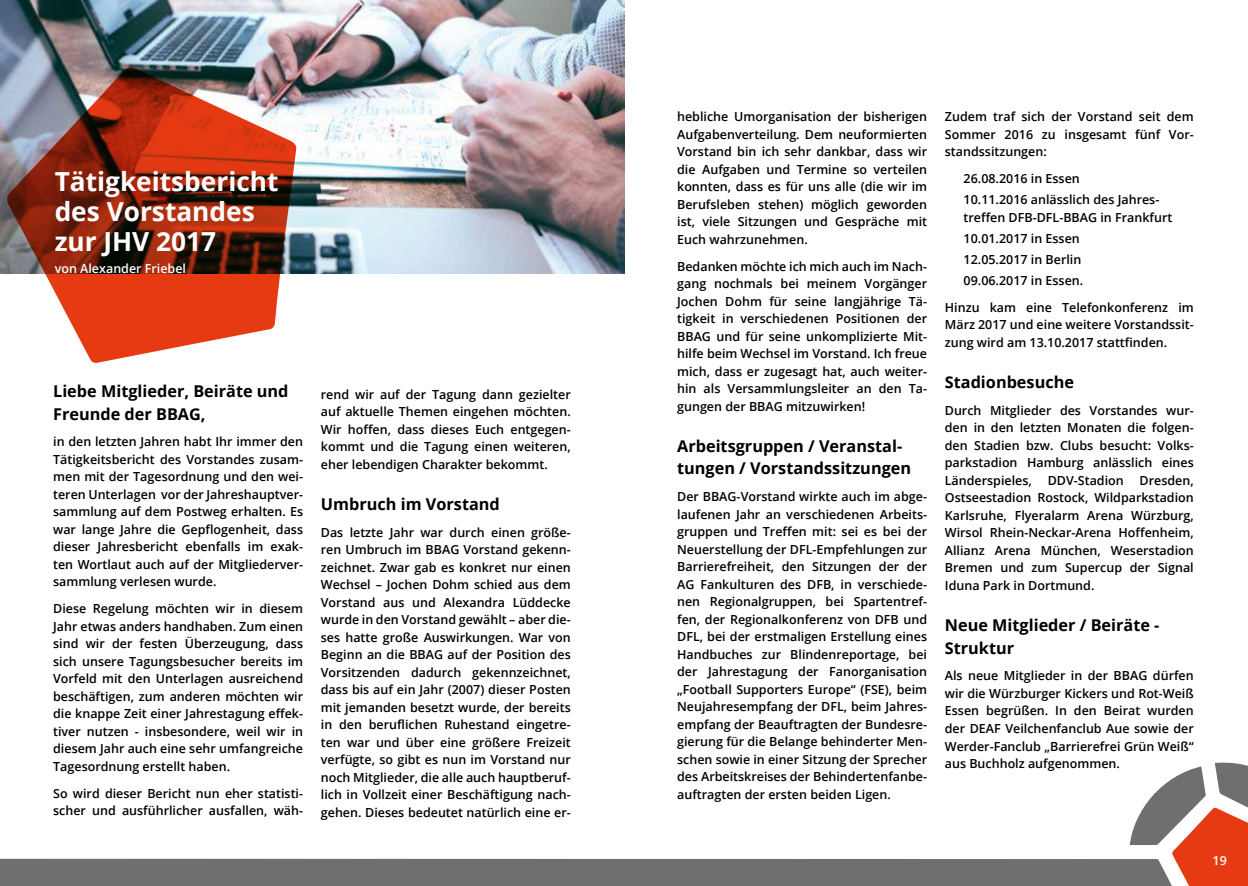
<style>
.page{position:relative;width:1248px;height:886px;background:#fff}
.page>*{position:absolute;margin:0;border:0;box-sizing:border-box;transform-origin:0 0}
.t1{font:700 26.25px/30px "Open Sans";color:#fff}
.t2{font:700 16.25px/22.5px "Open Sans";color:#000}
.t3{font:600 12.5px/17.5px "Open Sans";color:#000;text-align:justify}
.t4{font:600 12.5px "Open Sans";color:#fff}
</style>
<div class="page">
<img style="left:0;top:0;width:624px;height:273px">
<svg style="left:6px;top:66px;width:290px;height:297px;background:#a75746"></svg>
<svg style="left:0;top:762px;width:1247px;height:124px"></svg>
<h1 class="t1" style="left:55px;top:169px;width:225px">Tätigkeitsbericht des Vorstandes zur JHV 2017</h1>
<p class="t4" style="left:55px;top:264px;width:133px">von Alexander Friebel</p>
<h2 class="t2" style="left:53px;top:381px;width:237px">Liebe Mitglieder, Beiräte und<br>Freunde der BBAG,</h2>
<p class="t3" style="left:53px;top:434px;width:251px">in den letzten Jahren habt Ihr immer den Tätigkeitsbericht des Vorstandes zusam&shy;men mit der Tagesordnung und den wei&shy;teren Unterlagen vor der Jahreshauptver&shy;sammlung auf dem Postweg erhalten. Es war lange Jahre die Gepflogenheit, dass dieser Jahresbericht ebenfalls im exak&shy;ten Wortlaut auch auf der Mitgliederver&shy;sammlung verlesen wurde.</p>
<p class="t3" style="left:53px;top:601px;width:251px">Diese Regelung möchten wir in diesem Jahr etwas anders handhaben. Zum einen sind wir der festen Überzeugung, dass sich unsere Tagungsbesucher bereits im Vorfeld mit den Unterlagen ausreichend beschäftigen, zum anderen möchten wir die knappe Zeit einer Jahrestagung effek&shy;tiver nutzen - insbesondere, weil wir in diesem Jahr auch eine sehr umfangreiche Tagesordnung erstellt haben.</p>
<p class="t3" style="left:53px;top:786px;width:251px">So wird dieser Bericht nun eher statisti&shy;scher und ausführlicher ausfallen, wäh-</p>
<p class="t3" style="left:321px;top:386px;width:251px">rend wir auf der Tagung dann gezielter auf aktuelle Themen eingehen möchten.<br>Wir hoffen, dass dieses Euch entgegen&shy;kommt und die Tagung einen weiteren, eher lebendigen Charakter bekommt.</p>
<h2 class="t2" style="left:321px;top:494px;width:180px">Umbruch im Vorstand</h2>
<p class="t3" style="left:321px;top:525px;width:251px">Das letzte Jahr war durch einen größe&shy;ren Umbruch im BBAG Vorstand gekenn&shy;zeichnet. Zwar gab es konkret nur einen Wechsel – Jochen Dohm schied aus dem Vorstand aus und Alexandra Lüddecke wurde in den Vorstand gewählt – aber die&shy;ses hatte große Auswirkungen. War von Beginn an die BBAG auf der Position des Vorsitzenden dadurch gekennzeichnet, dass bis auf ein Jahr (2007) dieser Posten mit jemanden besetzt wurde, der bereits in den beruflichen Ruhestand eingetre&shy;ten war und über eine größere Freizeit verfügte, so gibt es nun im Vorstand nur noch Mitglieder, die alle auch hauptberuf&shy;lich in Vollzeit einer Beschäftigung nach&shy;gehen. Dieses bedeutet natürlich eine er-</p>
<p class="t3" style="left:677px;top:109px;width:251px">hebliche Umorganisation der bisherigen Aufgabenverteilung. Dem neuformierten Vorstand bin ich sehr dankbar, dass wir die Aufgaben und Termine so verteilen konnten, dass es für uns alle (die wir im Berufsleben stehen) möglich geworden ist, viele Sitzungen und Gespräche mit Euch wahrzunehmen.</p>
<p class="t3" style="left:677px;top:259px;width:251px">Bedanken möchte ich mich auch im Nach&shy;gang nochmals bei meinem Vorgänger Jochen Dohm für seine langjährige Tä&shy;tigkeit in verschiedenen Positionen der BBAG und für seine unkomplizierte Mit&shy;hilfe beim Wechsel im Vorstand. Ich freue mich, dass er zugesagt hat, auch weiter&shy;hin als Versammlungsleiter an den Ta&shy;gungen der BBAG mitzuwirken!</p>
<h2 class="t2" style="left:677px;top:436px;width:235px">Arbeitsgruppen / Veranstal&shy;tungen / Vorstandssitzungen</h2>
<p class="t3" style="left:677px;top:489px;width:251px">Der BBAG-Vorstand wirkte auch im abge&shy;laufenen Jahr an verschiedenen Arbeits&shy;gruppen und Treffen mit: sei es bei der Neuerstellung der DFL-Empfehlungen zur Barrierefreiheit, den Sitzungen der der AG Fankulturen des DFB, in verschiede&shy;nen Regionalgruppen, bei Spartentref&shy;fen, der Regionalkonferenz von DFB und DFL, bei der erstmaligen Erstellung eines Handbuches zur Blindenreportage, bei der Jahrestagung der Fanorganisation „Football Supporters Europe“ (FSE), beim Neujahresempfang der DFL, beim Jahres&shy;empfang der Beauftragten der Bundesre&shy;gierung für die Belange behinderter Men&shy;schen sowie in einer Sitzung der Sprecher des Arbeitskreises der Behindertenfanbe&shy;auftragten der ersten beiden Ligen.</p>
<p class="t3" style="left:944px;top:109px;width:250px">Zudem traf sich der Vorstand seit dem Sommer 2016 zu insgesamt fünf Vor&shy;standssitzungen:</p>
<p class="t3" style="left:963px;top:169px;width:197px;line-height:21px">26.08.2016 in Essen<br>10.11.2016 anlässlich des Jahres-</p>
<p class="t3" style="left:963px;top:208px;width:210px;line-height:21px;text-align:left">treffen DFB-DFL-BBAG in Frankfurt<br>10.01.2017 in Essen<br>12.05.2017 in Berlin<br>09.06.2017 in Essen.</p>
<p class="t3" style="left:944px;top:300px;width:250px">Hinzu kam eine Telefonkonferenz im März 2017 und eine weitere Vorstandssit&shy;zung wird am 13.10.2017 stattfinden.</p>
<h2 class="t2" style="left:944px;top:372px;width:131px">Stadionbesuche</h2>
<p class="t3" style="left:944px;top:403px;width:250px">Durch Mitglieder des Vorstandes wur&shy;den in den letzten Monaten die folgen&shy;den Stadien bzw. Clubs besucht: Volks&shy;parkstadion Hamburg anlässlich eines Länderspieles,</p>
<p class="t3" style="left:944px;top:473px;width:250px;text-indent:195px">Dresden, Ostseestadion Rostock, Wildparkstadion Karlsruhe, Flyeralarm Arena Würzburg, Wirsol Rhein-Neckar-Arena Hoffenheim, Allianz Arena München, Weserstadion Bremen und zum Supercup der Signal Iduna Park in Dortmund.</p>
<h2 class="t2" style="left:944px;top:615px;width:216px">Neue Mitglieder / Beiräte -<br>Struktur</h2>
<p class="t3" style="left:944px;top:668px;width:250px">Als neue Mitglieder in der BBAG dürfen wir die Würzburger Kickers und Rot-Weiß Essen begrüßen. In den Beirat wurden der DEAF Veilchenfanclub Aue sowie der Werder-Fanclub „Barrierefrei Grün Weiß“ aus Buchholz aufgenommen.</p>
<p class="t3" style="left:1047px;top:473px;width:78px">DDV-Stadion</p>
<p class="t4" style="left:1212px;top:855px;width:16px">19</p>
</div>
